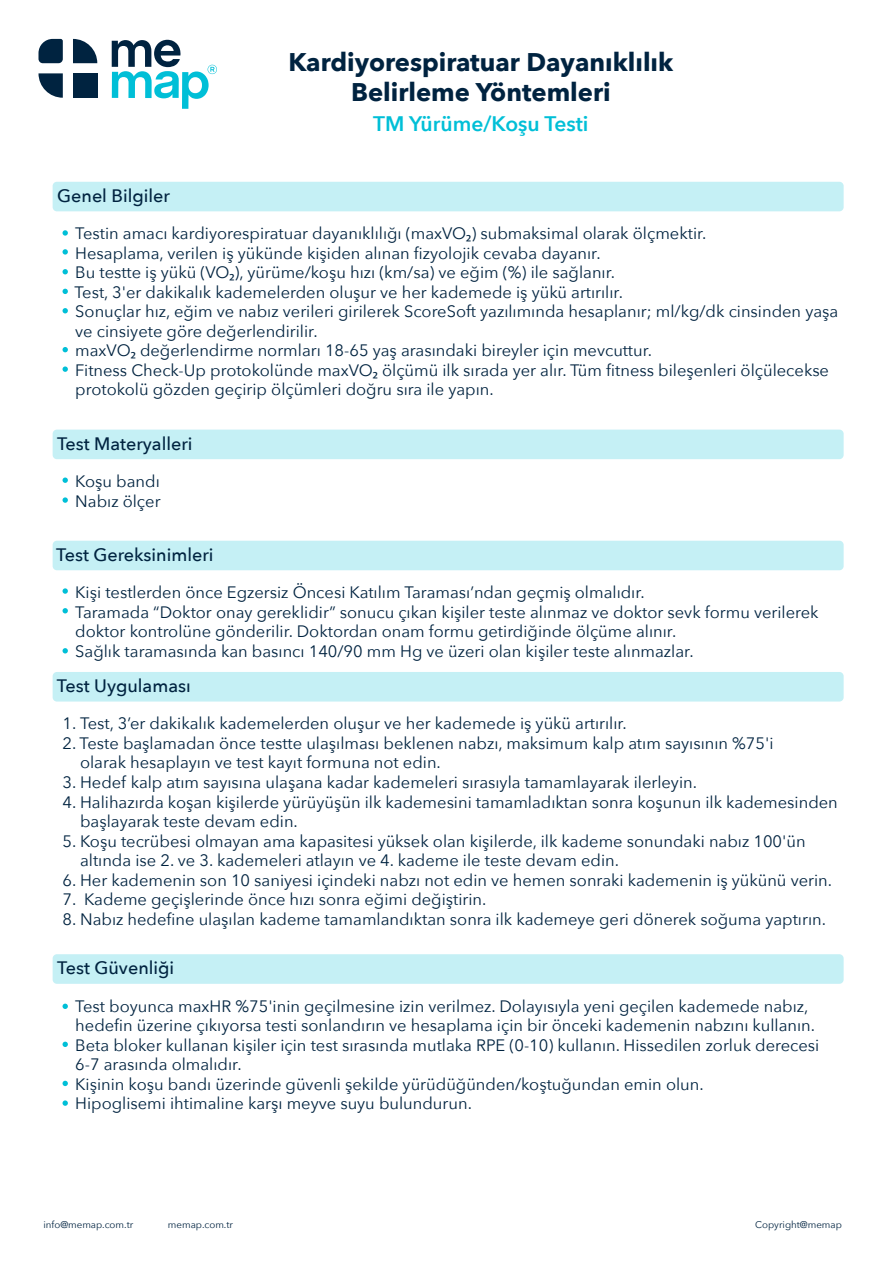
<style>
.page{position:relative;width:893px;height:1263px;background:#fff}
.page>*{position:absolute;margin:0;border:0;box-sizing:border-box;transform-origin:0 0}
.t1{font:700 25.5px/30px "Avenir Next";color:#002340;text-align:center}
.t2{font:600 21px "Avenir Next";color:#00bfd7}
.t3{font:500 18px "Avenir Next";color:#002340}
.t4{font:16.5px/19.5px "Avenir Next";color:#002340}
.t5{font:9.75px "Avenir Next";color:#002340}
.s1{font-family:"Myriad Pro"}
</style>
<div class="page">
<div style="left:53px;top:182px;width:791px;height:29px;background:#c5f0f5;border-radius:4px"></div>
<div style="left:53px;top:430px;width:791px;height:29px;background:#c5f0f5;border-radius:4px"></div>
<div style="left:53px;top:541px;width:791px;height:29px;background:#c5f0f5;border-radius:4px"></div>
<div style="left:53px;top:954px;width:791px;height:30px;background:#c5f0f5;border-radius:4px"></div>
<div style="left:53px;top:672px;width:791px;height:29px;background:#c5f0f5;border-radius:4px"></div>
<svg style="left:63px;top:230px;width:5px;height:6px"></svg>
<svg style="left:63px;top:249px;width:5px;height:6px"></svg>
<svg style="left:63px;top:269px;width:5px;height:5px"></svg>
<svg style="left:63px;top:289px;width:5px;height:5px"></svg>
<svg style="left:63px;top:366px;width:5px;height:6px"></svg>
<svg style="left:63px;top:308px;width:5px;height:5px"></svg>
<svg style="left:63px;top:347px;width:5px;height:5px"></svg>
<svg style="left:63px;top:477px;width:5px;height:6px"></svg>
<svg style="left:63px;top:497px;width:5px;height:6px"></svg>
<svg style="left:63px;top:588px;width:5px;height:6px"></svg>
<svg style="left:63px;top:648px;width:5px;height:5px"></svg>
<svg style="left:63px;top:1004px;width:5px;height:5px"></svg>
<svg style="left:63px;top:1042px;width:5px;height:5px"></svg>
<svg style="left:63px;top:1081px;width:5px;height:5px"></svg>
<svg style="left:63px;top:1100px;width:5px;height:6px"></svg>
<svg style="left:112px;top:40px;width:105px;height:69px"></svg>
<svg style="left:39px;top:73px;width:24px;height:25px"></svg>
<svg style="left:39px;top:39px;width:24px;height:24px"></svg>
<div style="left:73px;top:73px;width:24px;height:25px;background:#002340"></div>
<svg style="left:73px;top:39px;width:24px;height:24px"></svg>
<svg style="left:63px;top:608px;width:5px;height:5px"></svg>
<h1 class="t1" style="left:288px;top:47px;width:386px">Kardiyorespiratuar Dayanıklılık<br>Belirleme Yöntemleri</h1>
<p class="t2" style="left:373px;top:106px;width:217px">TM Yürüme/Koşu Testi</p>
<p class="t3" style="left:57px;top:180px;width:114px">Genel Bilgiler</p>
<p class="t4" style="left:75px;top:223px;width:765px">Testin amacı kardiyorespiratuar dayanıklılığı (maxVO<span class="s1">2</span>) submaksimal olarak ölçmektir.<br>Hesaplama, verilen iş yükünde kişiden alınan fizyolojik cevaba dayanır.<br>Bu testte iş yükü (VO<span class="s1">2</span>), yürüme/koşu hızı (km/sa) ve eğim (%) ile sağlanır.<br>Test, 3'er dakikalık kademelerden oluşur ve her kademede iş yükü artırılır.<br>Sonuçlar hız, eğim ve nabız verileri girilerek ScoreSoft yazılımında hesaplanır; ml/kg/dk cinsinden yaşa ve cinsiyete göre değerlendirilir.<br>maxVO<span class="s1">2</span> değerlendirme normları 18-65 yaş arasındaki bireyler için mevcuttur.<br>Fitness Check-Up protokolünde maxVO<span class="s1">2</span> ölçümü ilk sırada yer alır. Tüm fitness bileşenleri ölçülecekse protokolü gözden geçirip ölçümleri doğru sıra ile yapın.</p>
<p class="t3" style="left:57px;top:428px;width:137px">Test Materyalleri</p>
<p class="t4" style="left:75px;top:471px;width:87px">Koşu bandı<br>Nabız ölçer</p>
<p class="t3" style="left:56px;top:539px;width:159px">Test Gereksinimleri</p>
<p class="t4" style="left:75px;top:582px;width:745px">Kişi testlerden önce Egzersiz Öncesi Katılım Taraması’ndan geçmiş olmalıdır.<br>Taramada “Doktor onay gereklidir” sonucu çıkan kişiler teste alınmaz ve doktor sevk formu verilerek doktor kontrolüne gönderilir. Doktordan onam formu getirdiğinde ölçüme alınır.<br>Sağlık taramasında kan basıncı 140/90 mm Hg ve üzeri olan kişiler teste alınmazlar.</p>
<p class="t3" style="left:57px;top:670px;width:135px">Test Uygulaması</p>
<p class="t4" style="left:63px;top:713px;width:566px">1. Test, 3’er dakikalık kademelerden oluşur ve her kademede iş yükü artırılır.</p>
<p class="t4" style="left:80px;top:733px;width:695px;text-indent:-18px">2. Teste başlamadan önce testte ulaşılması beklenen nabzı, maksimum kalp atım sayısının %75'i olarak hesaplayın ve test kayıt formuna not edin.</p>
<p class="t4" style="left:63px;top:772px;width:636px">3. Hedef kalp atım sayısına ulaşana kadar kademeleri sırasıyla tamamlayarak ilerleyin.</p>
<p class="t4" style="left:80px;top:791px;width:759px;text-indent:-18px">4. Halihazırda koşan kişilerde yürüyüşün ilk kademesini tamamladıktan sonra koşunun ilk kademesinden başlayarak teste devam edin.</p>
<p class="t4" style="left:80px;top:830px;width:727px;text-indent:-18px">5. Koşu tecrübesi olmayan ama kapasitesi yüksek olan kişilerde, ilk kademe sonundaki nabız 100'ün altında ise 2. ve 3. kademeleri atlayın ve 4. kademe ile teste devam edin.</p>
<p class="t4" style="left:63px;top:869px;width:771px">6. Her kademenin son 10 saniyesi içindeki nabzı not edin ve hemen sonraki kademenin iş yükünü verin.</p>
<p class="t4" style="left:63px;top:889px;width:425px">7. Kademe geçişlerinde önce hızı sonra eğimi değiştirin.</p>
<p class="t4" style="left:63px;top:908px;width:765px">8. Nabız hedefine ulaşılan kademe tamamlandıktan sonra ilk kademeye geri dönerek soğuma yaptırın.</p>
<p class="t3" style="left:57px;top:952px;width:118px">Test Güvenliği</p>
<p class="t4" style="left:75px;top:995px;width:746px">Test boyunca maxHR %75'inin geçilmesine izin verilmez. Dolayısıyla yeni geçilen kademede nabız, hedefin üzerine çıkıyorsa testi sonlandırın ve hesaplama için bir önceki kademenin nabzını kullanın.<br>Beta bloker kullanan kişiler için test sırasında mutlaka RPE (0-10) kullanın. Hissedilen zorluk derecesi 6-7 arasında olmalıdır.<br>Kişinin koşu bandı üzerinde güvenli şekilde yürüdüğünden/koştuğundan emin olun.<br>Hipoglisemi ihtimaline karşı meyve suyu bulundurun.</p>
<p class="t5" style="left:43px;top:1216px;width:91px">info@memap.com.tr</p>
<p class="t5" style="left:168px;top:1216px;width:67px">memap.com.tr</p>
<p class="t5" style="left:755px;top:1216px;width:88px">Copyright@memap</p>
</div>
